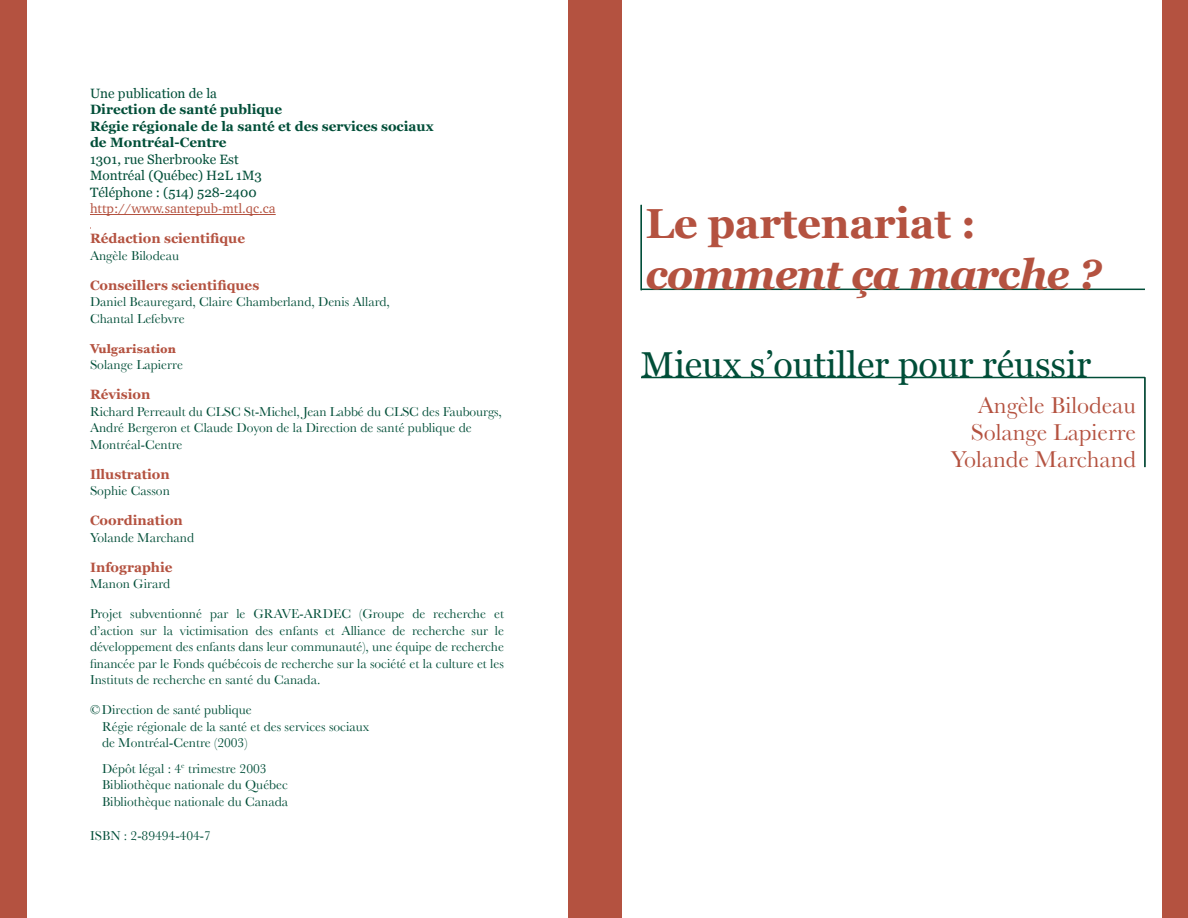
<style>
.page{position:relative;width:1188px;height:918px;background:#fff}
.page>*{position:absolute;margin:0;border:0;box-sizing:border-box;transform-origin:0 0}
.t1{font:italic 700 42px "Georgia";letter-spacing:-.025em;color:#b45240}
.t2{font:700 42px "Georgia";letter-spacing:-.01em;color:#b45240}
.t3{font:36px "Georgia";color:#004e38}
.t4{font:24px/27px "Baskerville";color:#b45240;text-align:right}
.t5{font:13.5px/16.5px "Baskerville";color:#004e38}
.t6{font:700 13.5px "Georgia";color:#b45240}
.t7{font:13.5px/16.5px "Georgia";color:#004e38}
.t8{font:700 13.5px/16.5px "Georgia";color:#004e38}
.t9{font:13.5px "Charter IT Cby BT";color:#b45240}
.t10{font:700 13.5px "Baskerville";color:#b45240}
</style>
<div class="page">
<hr style="left:90px;top:214px;width:186px;height:1px;background:#b45240">
<div style="left:0;top:0;width:27px;height:918px;background:#b45240"></div>
<hr style="left:641px;top:289px;width:504px;height:1px;background:#004e38">
<hr style="left:641px;top:377px;width:504px;height:1px;background:#004e38">
<hr style="left:641px;top:205px;width:1px;height:85px;background:#004e38">
<hr style="left:1144px;top:377px;width:2px;height:90px;background:#004e38">
<div style="left:1162px;top:0;width:26px;height:918px;background:#b45240"></div>
<div style="left:596px;top:0;width:26px;height:918px;background:#b45240"></div>
<div style="left:568px;top:0;width:28px;height:918px;background:#b45240"></div>
<p class="t7" style="left:90px;top:85px;width:129px">Une publication de la</p>
<p class="t8" style="left:90px;top:101px;width:345px">Direction de santé publique<br>Régie régionale de la santé et des services sociaux de Montréal-Centre</p>
<p class="t7" style="left:90px;top:151px;width:174px">1301, rue Sherbrooke Est<br>Montréal (Québec) H2L 1M3<br>Téléphone : (514) 528-2400</p>
<p class="t9" style="left:90px;top:200px;width:187px">http://www.santepub-mtl.qc.ca</p>
<p class="t6" style="left:90px;top:231px;width:157px">Rédaction scientifique</p>
<p class="t5" style="left:90px;top:247px;width:91px">Angèle Bilodeau</p>
<p class="t6" style="left:90px;top:277px;width:171px">Conseillers scientifiques</p>
<p class="t5" style="left:90px;top:293px;width:301px">Daniel Beauregard, Claire Chamberland, Denis Allard,<br>Chantal Lefebvre</p>
<p class="t10" style="left:90px;top:340px;width:88px">Vulgarisation</p>
<p class="t5" style="left:90px;top:356px;width:94px">Solange Lapierre</p>
<p class="t6" style="left:90px;top:387px;width:62px">Révision</p>
<p class="t5" style="left:90px;top:403px;width:413px">Richard Perreault du CLSC St-Michel, Jean Labbé du CLSC des Faubourgs,<br>André Bergeron et Claude Doyon de la Direction de santé publique de<br>Montréal-Centre</p>
<p class="t6" style="left:90px;top:466px;width:81px">Illustration</p>
<p class="t5" style="left:90px;top:482px;width:81px">Sophie Casson</p>
<p class="t6" style="left:90px;top:513px;width:94px">Coordination</p>
<p class="t5" style="left:90px;top:529px;width:106px">Yolande Marchand</p>
<p class="t6" style="left:90px;top:559px;width:84px">Infographie</p>
<p class="t5" style="left:90px;top:575px;width:82px">Manon Girard</p>
<p class="t5" style="left:90px;top:605px;width:415px;text-align:justify">Projet subventionné par le GRAVE-ARDEC (Groupe de recherche et d’action sur la victimisation des enfants et Alliance de recherche sur le développement des enfants dans leur communauté), une équipe de recherche financée par le Fonds québécois de recherche sur la société et la culture et les Instituts de recherche en santé du Canada.</p>
<p class="t5" style="left:102px;top:701px;width:269px;text-indent:-12px">©Direction de santé publique<br>Régie régionale de la santé et des services sociaux de Montréal-Centre (2003)</p>
<p class="t5" style="left:102px;top:760px;width:188px">Dépôt légal : 4<sup>e</sup> trimestre 2003<br>Bibliothèque nationale du Québec<br>Bibliothèque nationale du Canada</p>
<p class="t5" style="left:90px;top:827px;width:122px">ISBN : 2-89494-404-7</p>
<h1 class="t2" style="left:645px;top:200px;width:332px">Le partenariat :</h1>
<h1 class="t1" style="left:645px;top:250px;width:458px">comment ça marche ?</h1>
<h2 class="t3" style="left:641px;top:344px;width:452px">Mieux s’outiller pour réussir</h2>
<h3 class="t4" style="left:951px;top:391px;width:187px">Angèle Bilodeau<br>Solange Lapierre<br>Yolande Marchand</h3>
</div>
